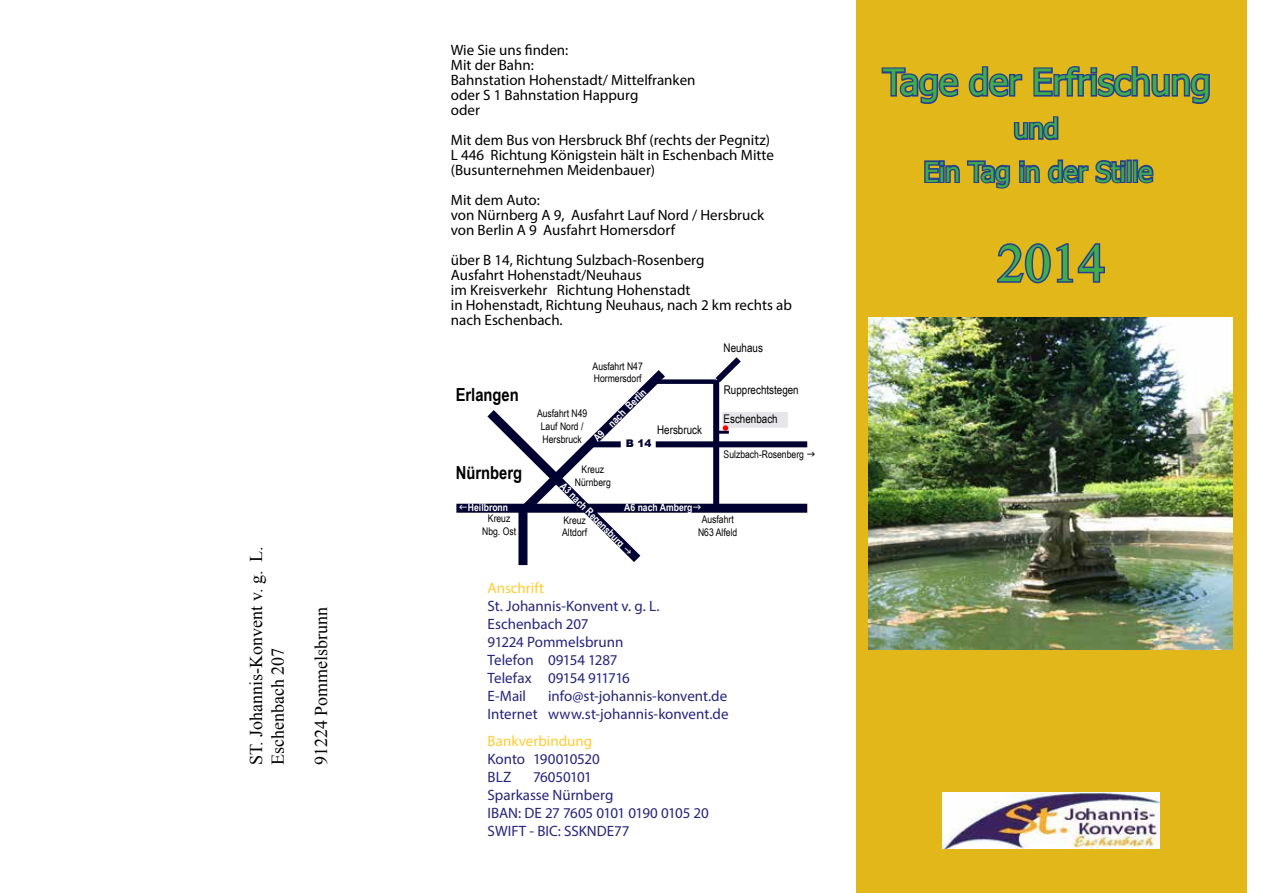
<style>
.page{position:relative;width:1263px;height:893px;background:#fff}
.page>*{position:absolute;margin:0;border:0;box-sizing:border-box;transform-origin:0 0}
.t1{font:54px "Times New Roman";color:#41ad49}
.t2{font:36px "Tahoma";color:#41ad49}
.t3{font:27px/43.2px "Tahoma";color:#41ad49;text-align:center}
.t4{font:18px/21.6px "Times New Roman";color:#000}
.t5{font:700 18px "Arial Narrow";color:#000}
.t6{font:15px/15px "Myriad Pro";color:#000}
.t7{font:15px/18px "Myriad Pro";letter-spacing:-.005em;color:#26247b}
.t8{font:15px "Myriad Pro";color:#ffcc31}
.t9{font:12px "Arial Narrow";color:#000}
.t10{font:10.5px/12.6px "Arial Narrow";color:#000;text-align:center}
.t11{font:700 10.5px "Arial Narrow";color:#fff}
.t12{font:900 10.5px "Arial";color:#000031}
</style>
<div class="page">
<div style="left:856px;top:0;width:390px;height:893px;background:#e2b71a"></div>
<img style="left:868px;top:318px;width:364px;height:331px">
<svg style="left:881px;top:67px;width:78px;height:37px"></svg>
<svg style="left:968px;top:66px;width:55px;height:32px"></svg>
<svg style="left:1033px;top:66px;width:177px;height:38px"></svg>
<svg style="left:1013px;top:116px;width:46px;height:25px"></svg>
<svg style="left:924px;top:160px;width:87px;height:29px"></svg>
<svg style="left:1019px;top:159px;width:107px;height:25px"></svg>
<div style="left:1126px;top:159px;width:6px;height:24px;border:3px solid #25408f"></div>
<div style="left:1133px;top:159px;width:5px;height:24px;border:3px solid #25408f"></div>
<svg style="left:1136px;top:163px;width:18px;height:21px"></svg>
<svg style="left:997px;top:243px;width:108px;height:41px"></svg>
<img style="left:943px;top:792px;width:216px;height:57px">
<svg style="left:715px;top:357px;width:26px;height:32px"></svg>
<div style="left:722px;top:412px;width:66px;height:16px;background:#e6e6ea"></div>
<div style="left:456px;top:504px;width:351px;height:9px;background:#000031"></div>
<div style="left:593px;top:441px;width:214px;height:6px;background:#000031"></div>
<div style="left:713px;top:380px;width:6px;height:131px;background:#000031"></div>
<div style="left:654px;top:379px;width:62px;height:5px;background:#000031"></div>
<svg style="left:719px;top:425px;width:10px;height:9px"></svg>
<svg style="left:478px;top:370px;width:196px;height:196px"></svg>
<p class="t4" style="left:245px;top:765px;width:220px;rotate:-90deg">ST. Johannis-Konvent v. g. L.<br>Eschenbach 207</p>
<p class="t4" style="left:310px;top:765px;width:160px;rotate:-90deg">91224 Pommelsbrunn</p>
<p class="t6" style="left:451px;top:43px;width:246px">Wie Sie uns finden:<br>Mit der Bahn:<br>Bahnstation Hohenstadt/ Mittelfranken oder S 1 Bahnstation Happurg<br>oder</p>
<p class="t6" style="left:451px;top:133px;width:325px">Mit dem Bus von Hersbruck Bhf (rechts der Pegnitz)<br>L 446 Richtung Königstein hält in Eschenbach Mitte (Busunternehmen Meidenbauer)</p>
<p class="t6" style="left:451px;top:193px;width:315px">Mit dem Auto:<br>von Nürnberg A 9, Ausfahrt Lauf Nord / Hersbruck von Berlin A 9 Ausfahrt Homersdorf</p>
<p class="t6" style="left:451px;top:253px;width:343px">über B 14, Richtung Sulzbach-Rosenberg<br>Ausfahrt Hohenstadt/Neuhaus<br>im Kreisverkehr Richtung Hohenstadt<br>in Hohenstadt, Richtung Neuhaus, nach 2 km rechts ab nach Eschenbach.</p>
<p class="t9" style="left:723px;top:339px;width:41px">Neuhaus</p>
<p class="t10" style="left:593px;top:359px;width:52px;text-align:left">Ausfahrt N47<br>Hormersdorf</p>
<p class="t5" style="left:456px;top:381px;width:65px">Erlangen</p>
<p class="t11" style="left:590px;top:434px;width:71px;rotate:-45deg">A9 nach Berlin</p>
<p class="t10" style="left:537px;top:407px;width:52px">Ausfahrt N49<br>Lauf Nord /<br>Hersbruck</p>
<p class="t9" style="left:657px;top:421px;width:46px">Hersbruck</p>
<p class="t12" style="left:626px;top:436px;width:27px">B 14</p>
<p class="t9" style="left:724px;top:381px;width:76px">Rupprechtstegen</p>
<p class="t9" style="left:723px;top:410px;width:56px">Eschenbach</p>
<p class="t10" style="left:723px;top:448px;width:82px">Sulzbach-Rosenberg</p>
<p class="t5" style="left:456px;top:459px;width:68px">Nürnberg</p>
<p class="t11" style="left:468px;top:499px;width:42px">Heilbronn</p>
<p class="t10" style="left:482px;top:512px;width:35px">Kreuz<br>Nbg. Ost</p>
<p class="t10" style="left:575px;top:463px;width:37px">Kreuz<br>Nürnberg</p>
<p class="t11" style="left:567px;top:479px;width:88px;rotate:45deg">A3 nach Regensburg</p>
<p class="t11" style="left:624px;top:500px;width:70px">A6 nach Amberg</p>
<p class="t10" style="left:698px;top:513px;width:41px">Ausfahrt<br>N63 Alfeld</p>
<p class="t10" style="left:562px;top:513px;width:26px;text-align:left">Kreuz<br>Altdorf</p>
<p class="t8" style="left:488px;top:579px;width:58px">Anschrift</p>
<p class="t7" style="left:488px;top:597px;width:173px">St. Johannis-Konvent v. g. L.<br>Eschenbach 207<br>91224 Pommelsbrunn<br>Telefon 09154 1287<br>Telefax 09154 911716<br>E-Mail</p>
<p class="t7" style="left:488px;top:687px;width:242px;text-align:right">info@st-johannis-konvent.de<br>Internet www.st-johannis-konvent.de</p>
<p class="t8" style="left:488px;top:731px;width:106px">Bankverbindung</p>
<p class="t7" style="left:488px;top:749px;width:114px">Konto 190010520<br>BLZ</p>
<p class="t7" style="left:488px;top:767px;width:223px;text-indent:45px">76050101<br>Sparkasse Nürnberg<br>IBAN: DE 27 7605 0101 0190 0105 20<br>SWIFT - BIC: SSKNDE77</p>
<h2 class="t2" style="left:883px;top:58px;width:329px">Tage der Erfrischung</h2>
<h3 class="t3" style="left:924px;top:106px;width:230px">und<br>Ein Tag in der Stille</h3>
<h1 class="t1" style="left:997px;top:227px;width:109px">2014</h1>
</div>
